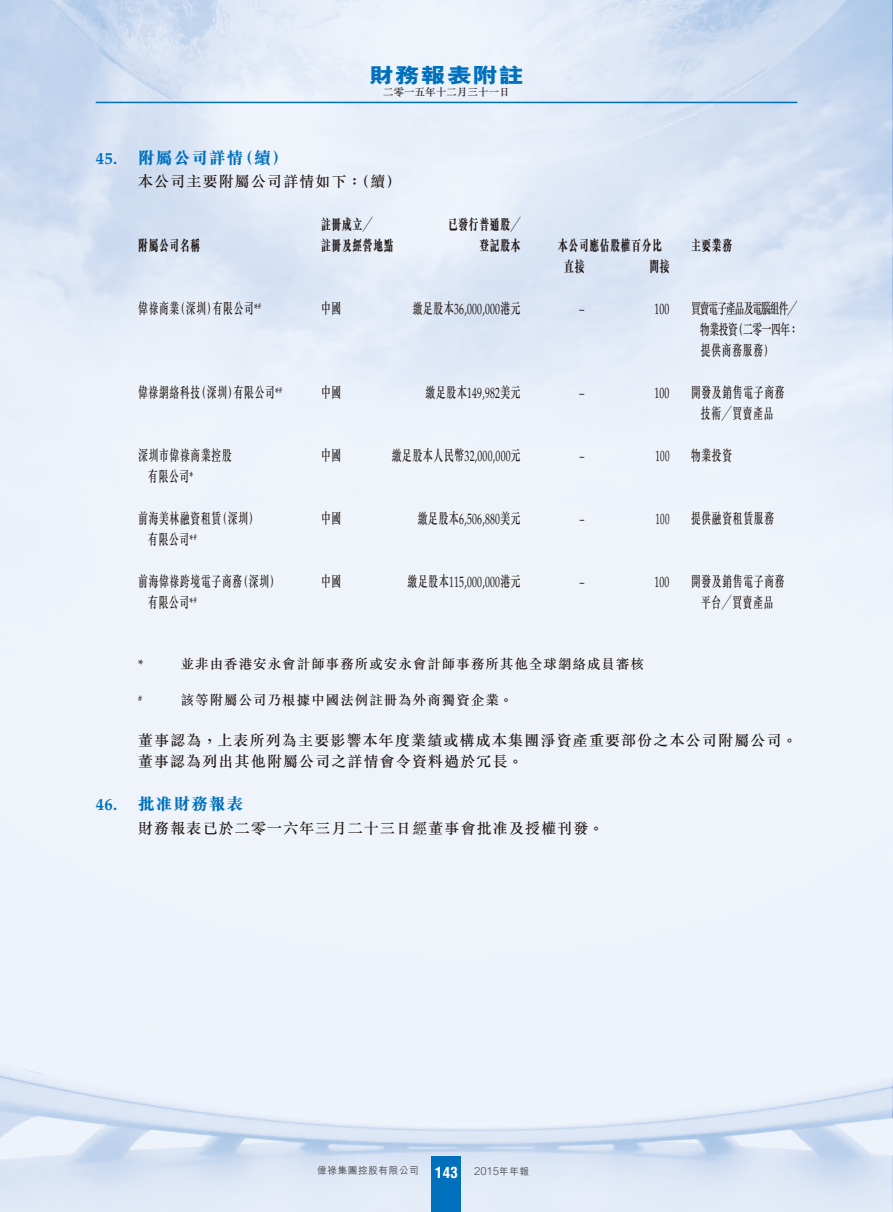
<style>
.page{position:relative;width:893px;height:1212px;background:#fff}
.page>*{position:absolute;margin:0;border:0;box-sizing:border-box;transform-origin:0 0}
.t1{font:800 21px "M Hei HK";letter-spacing:.03em;color:#0070bd;scale:1.2 1}
.t2{font:800 16.5px "M Sung HK";letter-spacing:.075em;color:#0070bd}
.t3{font:700 16.5px "Palatino LT Std";color:#0070bd}
.t4{font:500 15px/21px "M Sung HK";letter-spacing:.075em;color:#231916;scale:.65 1}
.t5{font:500 15px/21px "M Sung HK";letter-spacing:.075em;color:#231916}
.t6{font:15px "Palatino LT Std";letter-spacing:.025em;color:#231916;scale:.65 1}
.t7{font:800 15px "M Sung HK";letter-spacing:.075em;color:#231916;scale:.65 1}
.t8{font:500 15px "M Sung HK";letter-spacing:-.1em;color:#231916;scale:.65 1}
.t9{font:15px "Palatino LT Std";letter-spacing:.025em;color:#231916;scale:.6 1}
.t10{font:700 condensed 15px "Helvetica LT Std";color:#fff}
.t11{font:500 13.5px "M Sung HK";letter-spacing:.075em;color:#231916}
.t12{font:13.5px "Palatino LT Std";color:#231916}
.t13{font:300 11.25px "Arial MT Std";color:#4d4a4a}
.t14{font:500 10.5px "M Sung HK";letter-spacing:.025em;color:#231916}
.t15{font:500 9.75px "M Hei HK";letter-spacing:.07em;color:#4d4a4a}
.t16{font:8.7px "Palatino LT Std";color:#231916;scale:.65 1}
.t17{font:7.8px "Palatino LT Std";color:#231916}
.s1{font-size:15px}
.s2{font-family:"M Sung HK";font-weight:500}
.s3{font-family:"Palatino LT Std";font-weight:400}
</style>
<div class="page">
<img style="left:0;top:0;width:893px;height:1212px">
<hr style="left:96px;top:102px;width:701px;height:1px;background:#0070bd">
<div style="left:432px;top:1157px;width:29px;height:55px;background:#0070bd"></div>
<p class="t3" style="left:96px;top:148px;width:23px">45.</p>
<p class="t3" style="left:96px;top:795px;width:23px">46.</p>
<p class="t2" style="left:138px;top:146px;width:107px">附屬公司詳情</p>
<p class="t2" style="left:238px;top:146px;width:52px">（續(</p>
<h1 class="t1" style="left:369px;top:61px;width:131px">財務報表附註</h1>
<p class="t14" style="left:383px;top:85px;width:128px">二零一五年十二月三十一日</p>
<p class="t5" style="left:138px;top:171px;width:264px">本公司主要附屬公司詳情如下（：續(</p>
<p class="t7" style="left:321px;top:213px;width:81px">註冊成立╱</p>
<p class="t7" style="left:448px;top:213px;width:113px">已發行普通股╱</p>
<p class="t7" style="left:138px;top:234px;width:97px">附屬公司名稱</p>
<p class="t7" style="left:321px;top:234px;width:113px">註冊及經營地點</p>
<p class="t7" style="left:479px;top:234px;width:65px">登記股本</p>
<p class="t7" style="left:558px;top:234px;width:162px">本公司應佔股權百分比</p>
<p class="t7" style="left:564px;top:255px;width:33px">直接</p>
<p class="t7" style="left:649px;top:255px;width:33px">間接</p>
<p class="t4" style="left:176px;top:297px;width:121px">（深圳 有限公司</p>
<p class="t4" style="left:138px;top:297px;width:65px">偉祿商業</p>
<p class="t4" style="left:206px;top:297px;width:16px">）</p>
<p class="t16" style="left:254px;top:300px;width:12px">#<span class="s1">*</span></p>
<p class="t4" style="left:321px;top:297px;width:33px">中國</p>
<p class="t6" style="left:413px;top:300px;width:168px"><span class="s2">繳足股本</span>36,000,000<span class="s2">港元</span></p>
<p class="t6" style="left:580px;top:300px;width:9px">–</p>
<p class="t6" style="left:654px;top:300px;width:25px">100</p>
<p class="t4" style="left:197px;top:381px;width:121px">（深圳 有限公司</p>
<p class="t4" style="left:138px;top:381px;width:97px">偉祿網絡科技</p>
<p class="t4" style="left:227px;top:381px;width:16px">）</p>
<p class="t16" style="left:275px;top:384px;width:12px">#<span class="s1">*</span></p>
<p class="t4" style="left:321px;top:381px;width:33px">中國</p>
<p class="t6" style="left:426px;top:384px;width:148px"><span class="s2">繳足股本</span>149,982<span class="s2">美元</span></p>
<p class="t6" style="left:580px;top:384px;width:9px">–</p>
<p class="t6" style="left:654px;top:384px;width:25px">100</p>
<p class="t4" style="left:148px;top:444px;width:130px;text-indent:-10px">深圳市偉祿商業控股有限公司<span class="s3">*</span></p>
<p class="t4" style="left:321px;top:444px;width:33px">中國</p>
<p class="t6" style="left:392px;top:447px;width:200px"><span class="s2">繳足股本人民幣</span>32,000,000<span class="s2">元</span></p>
<p class="t9" style="left:580px;top:447px;width:9px">–</p>
<p class="t9" style="left:656px;top:447px;width:25px">100</p>
<p class="t4" style="left:138px;top:507px;width:129px">前海美林融資租賃</p>
<p class="t16" style="left:190px;top:531px;width:12px">#<span class="s1">*</span></p>
<p class="t4" style="left:218px;top:507px;width:63px">（深圳）</p>
<p class="t4" style="left:148px;top:528px;width:65px">有限公司</p>
<p class="t4" style="left:321px;top:507px;width:33px">中國</p>
<p class="t6" style="left:418px;top:510px;width:160px"><span class="s2">繳足股本</span>6,506,880<span class="s2">美元</span></p>
<p class="t9" style="left:580px;top:510px;width:9px">–</p>
<p class="t9" style="left:656px;top:510px;width:25px">100</p>
<p class="t4" style="left:138px;top:570px;width:162px">前海偉祿跨境電子商務</p>
<p class="t4" style="left:239px;top:570px;width:63px">（深圳）</p>
<p class="t4" style="left:321px;top:570px;width:33px">中國</p>
<p class="t6" style="left:408px;top:573px;width:175px"><span class="s2">繳足股本</span>115,000,000<span class="s2">港元</span></p>
<p class="t9" style="left:580px;top:573px;width:9px">–</p>
<p class="t6" style="left:654px;top:573px;width:25px">100</p>
<p class="t4" style="left:148px;top:591px;width:65px">有限公司</p>
<p class="t16" style="left:190px;top:594px;width:12px">#<span class="s1">*</span></p>
<p class="t12" style="left:138px;top:657px;width:7px">*</p>
<p class="t11" style="left:181px;top:655px;width:465px">並非由香港安永會計師事務所或安永會計師事務所其他全球網絡成員審核</p>
<p class="t7" style="left:691px;top:234px;width:65px">主要業務</p>
<p class="t8" style="left:691px;top:297px;width:165px">買賣電子產品及電腦組件╱</p>
<p class="t4" style="left:700px;top:318px;width:114px">物業投資<br>提供商務服務(</p>
<p class="t4" style="left:691px;top:381px;width:146px">開發及銷售電子商務</p>
<p class="t4" style="left:734px;top:318px;width:101px">（二零一四年：</p>
<p class="t4" style="left:701px;top:402px;width:113px">技術╱買賣產品</p>
<p class="t4" style="left:691px;top:444px;width:65px">物業投資</p>
<p class="t4" style="left:691px;top:507px;width:129px">提供融資租賃服務</p>
<p class="t4" style="left:691px;top:570px;width:145px">開發及銷售電子商務</p>
<p class="t4" style="left:701px;top:591px;width:113px">平台╱買賣產品</p>
<p class="t11" style="left:181px;top:691px;width:334px">該等附屬公司乃根據中國法例註冊為外商獨資企業。</p>
<p class="t17" style="left:138px;top:693px;width:5px">#</p>
<p class="t5" style="left:138px;top:729px;width:661px">董事認為，上表所列為主要影響本年度業績或構成本集團淨資產重要部份之本公司附屬公司。董事認為列出其他附屬公司之詳情會令資料過於冗長。</p>
<p class="t2" style="left:138px;top:792px;width:107px">批准財務報表</p>
<p class="t5" style="left:138px;top:817px;width:467px">財務報表已於二零一六年三月二十三日經董事會批准及授權刊發。</p>
<p class="t15" style="left:317px;top:1163px;width:103px">偉祿集團控股有限公司</p>
<p class="t10" style="left:435px;top:1163px;width:25px">143</p>
<p class="t15" style="left:499px;top:1164px;width:32px">年年報</p>
<p class="t13" style="left:474px;top:1164px;width:27px">2015</p>
</div>
